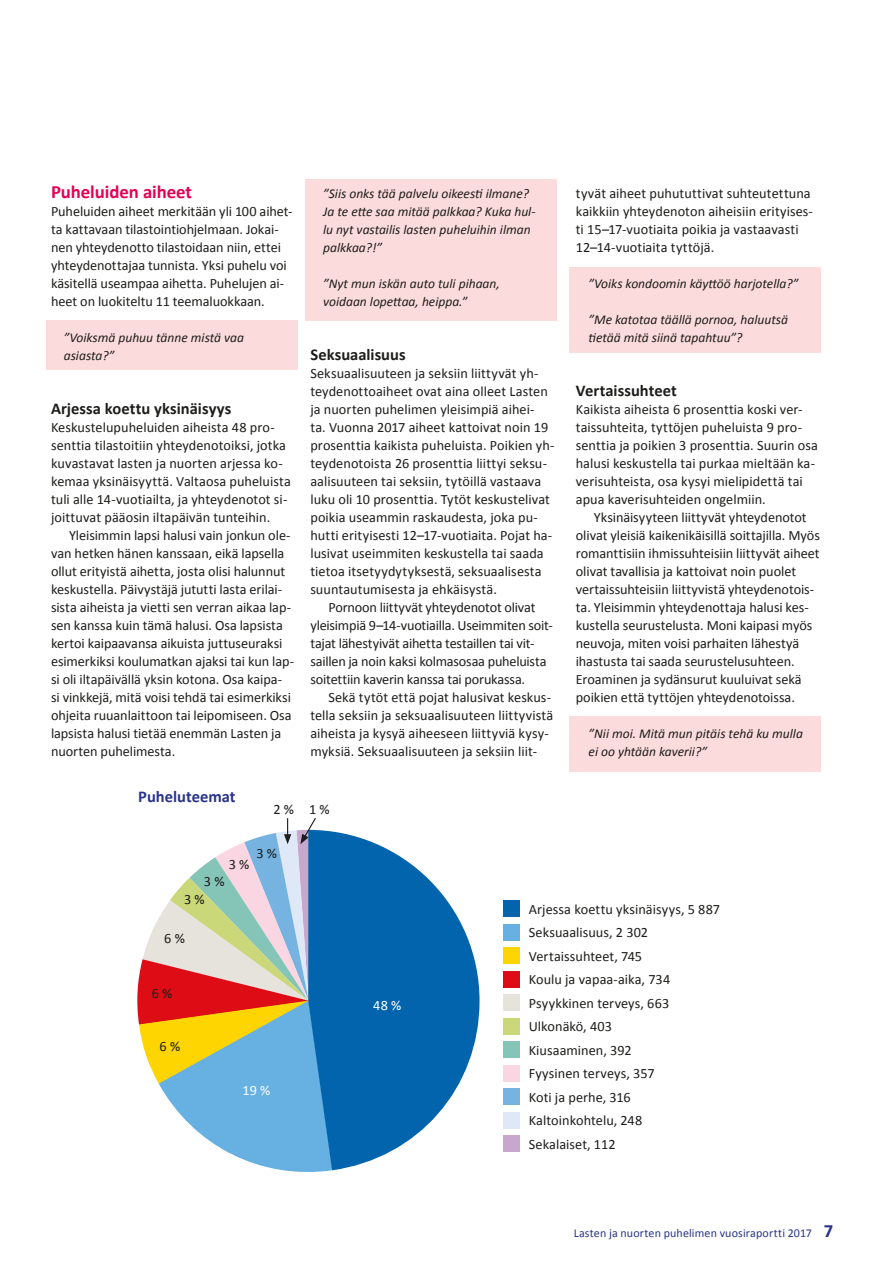
<style>
.page{position:relative;width:893px;height:1263px;background:#fff}
.page>*{position:absolute;margin:0;border:0;box-sizing:border-box;transform-origin:0 0}
.t1{font:700 18.75px "Calibri";letter-spacing:-.005em;color:#e50054}
.t2{font:700 16.5px "Calibri";color:#1d1d1b}
.t3{font:700 16.5px "Calibri";color:#28348b}
.t4{font:14.25px/18px "Calibri";color:#1d1d1b}
.t5{font:14.25px "Calibri";color:#fff}
.t6{font:italic 13.5px/18px "Calibri";color:#1d1d1b}
.t7{font:12px "Calibri";letter-spacing:.01em;color:#28348b}
.s1{font-weight:700;font-size:18.75px}
</style>
<div class="page">
<div style="left:46px;top:320px;width:252px;height:50px;background:#fbdbdc"></div>
<div style="left:569px;top:268px;width:252px;height:85px;background:#fbdbdc"></div>
<div style="left:569px;top:716px;width:252px;height:55px;background:#fbdbdc"></div>
<div style="left:305px;top:179px;width:252px;height:141px;background:#fbdbdc"></div>
<div style="left:503px;top:900px;width:17px;height:17px;background:#0164ad"></div>
<div style="left:503px;top:924px;width:17px;height:16px;background:#67b0e2"></div>
<div style="left:503px;top:947px;width:17px;height:17px;background:#fed500"></div>
<div style="left:503px;top:971px;width:17px;height:16px;background:#de0c15"></div>
<div style="left:503px;top:994px;width:17px;height:17px;background:#e6e2dc"></div>
<div style="left:503px;top:1018px;width:17px;height:16px;background:#cad879"></div>
<div style="left:503px;top:1041px;width:17px;height:17px;background:#85c5b7"></div>
<div style="left:503px;top:1065px;width:17px;height:16px;background:#fad6e2"></div>
<div style="left:503px;top:1088px;width:17px;height:17px;background:#76b3e0"></div>
<div style="left:503px;top:1112px;width:17px;height:16px;background:#dfe8f7"></div>
<div style="left:503px;top:1135px;width:17px;height:17px;background:#c9a7cd"></div>
<svg style="left:332px;top:831px;width:147px;height:339px;fill:#0164ad"></svg>
<svg style="left:137px;top:818px;width:195px;height:354px"></svg>
<h1 class="t1" style="left:51px;top:180px;width:143px">Puheluiden aiheet</h1>
<p class="t4" style="left:51px;top:202px;width:243px">Puheluiden aiheet merkitään yli 100 aihet&shy;ta kattavaan tilastointiohjelmaan. Jokai&shy;nen yhteydenotto tilastoidaan niin, ettei yhteydenottajaa tunnista. Yksi puhelu voi käsitellä useampaa aihetta. Puhelujen ai&shy;heet on luokiteltu 11 teemaluokkaan.</p>
<p class="t6" style="left:64px;top:328px;width:182px">”Voiksmä puhuu tänne mistä vaa asiasta?”</p>
<p class="t2" style="left:51px;top:398px;width:182px">Arjessa koettu yksinäisyys</p>
<p class="t4" style="left:51px;top:418px;width:241px">Keskustelupuheluiden aiheista 48 pro&shy;senttia tilastoitiin yhteydenotoiksi, jotka kuvastavat lasten ja nuorten arjessa ko&shy;kemaa yksinäisyyttä. Valtaosa puheluista tuli alle 14-vuotiailta, ja yhteydenotot si&shy;joittuvat pääosin iltapäivän tunteihin.</p>
<p class="t4" style="left:51px;top:526px;width:245px;text-indent:18px">Yleisimmin lapsi halusi vain jonkun ole&shy;van hetken hänen kanssaan, eikä lapsella ollut erityistä aihetta, josta olisi halunnut keskustella. Päivystäjä jututti lasta erilai&shy;sista aiheista ja vietti sen verran aikaa lap&shy;sen kanssa kuin tämä halusi. Osa lapsista kertoi kaipaavansa aikuista juttuseuraksi esimerkiksi koulumatkan ajaksi tai kun lap&shy;si oli iltapäivällä yksin kotona. Osa kaipa&shy;si vinkkejä, mitä voisi tehdä tai esimerkiksi ohjeita ruuanlaittoon tai leipomiseen. Osa lapsista halusi tietää enemmän Lasten ja nuorten puhelimesta.</p>
<p class="t6" style="left:323px;top:184px;width:214px">”Siis onks tää palvelu oikeesti ilmane?<br>Ja te ette saa mitää palkkaa? Kuka hul&shy;lu nyt vastailis lasten puheluihin ilman palkkaa?!”</p>
<p class="t6" style="left:323px;top:274px;width:178px">”Nyt mun iskän auto tuli pihaan, voidaan lopettaa, heippa.”</p>
<p class="t2" style="left:310px;top:344px;width:97px">Seksuaalisuus</p>
<p class="t4" style="left:310px;top:364px;width:246px">Seksuaalisuuteen ja seksiin liittyvät yh&shy;teydenottoaiheet ovat aina olleet Lasten ja nuorten puhelimen yleisimpiä aihei-<br>ta. Vuonna 2017 aiheet kattoivat noin 19 prosenttia kaikista puheluista. Poikien yh&shy;teydenotoista 26 prosenttia liittyi seksu&shy;aalisuuteen tai seksiin, tytöillä vastaava luku oli 10 prosenttia. Tytöt keskustelivat poikia useammin raskaudesta, joka pu&shy;hutti erityisesti 12–17-vuotiaita. Pojat ha&shy;lusivat useimmiten keskustella tai saada tietoa itsetyydytyksestä, seksuaalisesta suuntautumisesta ja ehkäisystä.</p>
<p class="t4" style="left:310px;top:598px;width:244px;text-indent:18px">Pornoon liittyvät yhteydenotot olivat yleisimpiä 9–14-vuotiailla. Useimmiten soit&shy;tajat lähestyivät aihetta testaillen tai vit&shy;saillen ja noin kaksi kolmasosaa puheluista soitettiin kaverin kanssa tai porukassa.</p>
<p class="t4" style="left:310px;top:688px;width:244px;text-indent:18px">Sekä tytöt että pojat halusivat keskus&shy;tella seksiin ja seksuaalisuuteen liittyvistä aiheista ja kysyä aiheeseen liittyviä kysy&shy;myksiä. Seksuaalisuuteen ja seksiin liit-</p>
<p class="t3" style="left:138px;top:787px;width:99px">Puheluteemat</p>
<p class="t4" style="left:273px;top:799px;width:58px">2 % 1 %</p>
<p class="t4" style="left:229px;top:854px;width:22px">3 %</p>
<p class="t4" style="left:204px;top:871px;width:22px">3 %</p>
<p class="t4" style="left:256px;top:844px;width:22px">3 %</p>
<p class="t4" style="left:576px;top:184px;width:239px">tyvät aiheet puhututtivat suhteutettuna kaikkiin yhteydenoton aiheisiin erityises&shy;ti 15–17-vuotiaita poikia ja vastaavasti 12–14-vuotiaita tyttöjä.</p>
<p class="t6" style="left:589px;top:274px;width:212px">”Voiks kondoomin käyttöö harjotella?”</p>
<p class="t6" style="left:589px;top:310px;width:201px">”Me katotaa täällä pornoa, haluutsä tietää mitä siinä tapahtuu”?</p>
<p class="t2" style="left:576px;top:380px;width:103px">Vertaissuhteet</p>
<p class="t4" style="left:576px;top:400px;width:244px">Kaikista aiheista 6 prosenttia koski ver&shy;taissuhteita, tyttöjen puheluista 9 pro&shy;senttia ja poikien 3 prosenttia. Suurin osa halusi keskustella tai purkaa mieltään ka&shy;verisuhteista, osa kysyi mielipidettä tai apua kaverisuhteiden ongelmiin.</p>
<p class="t4" style="left:576px;top:508px;width:246px;text-indent:18px">Yksinäisyyteen liittyvät yhteydenotot olivat yleisiä kaikenikäisillä soittajilla. Myös romanttisiin ihmissuhteisiin liittyvät aiheet olivat tavallisia ja kattoivat noin puolet vertaissuhteisiin liittyvistä yhteydenotois&shy;ta. Yleisimmin yhteydenottaja halusi kes&shy;kustella seurustelusta. Moni kaipasi myös neuvoja, miten voisi parhaiten lähestyä ihastusta tai saada seurustelusuhteen.<br>Eroaminen ja sydänsurut kuuluivat sekä poikien että tyttöjen yhteydenotoissa.</p>
<p class="t6" style="left:589px;top:724px;width:216px">”Nii moi. Mitä mun pitäis tehä ku mulla ei oo yhtään kaverii?”</p>
<p class="t4" style="left:184px;top:889px;width:22px">3 %</p>
<p class="t4" style="left:164px;top:928px;width:22px">6 %</p>
<p class="t4" style="left:152px;top:983px;width:22px">6 %</p>
<p class="t4" style="left:160px;top:1037px;width:22px">6 %</p>
<p class="t5" style="left:242px;top:1081px;width:29px">19 %</p>
<p class="t5" style="left:373px;top:996px;width:30px">48 %</p>
<p class="t4" style="left:529px;top:896px;width:193px;line-height:23.5px">Arjessa koettu yksinäisyys, 5 887<br>Seksuaalisuus, 2 302<br>Vertaissuhteet, 745<br>Koulu ja vapaa-aika, 734<br>Psyykkinen terveys, 663<br>Ulkonäkö, 403<br>Kiusaaminen, 392<br>Fyysinen terveys, 357<br>Koti ja perhe, 316<br>Kaltoinkohtelu, 248<br>Sekalaiset, 112</p>
<p class="t7" style="left:574px;top:1225px;width:261px">Lasten ja nuorten puhelimen vuosiraportti 2017 <span class="s1">7</span></p>
</div>
